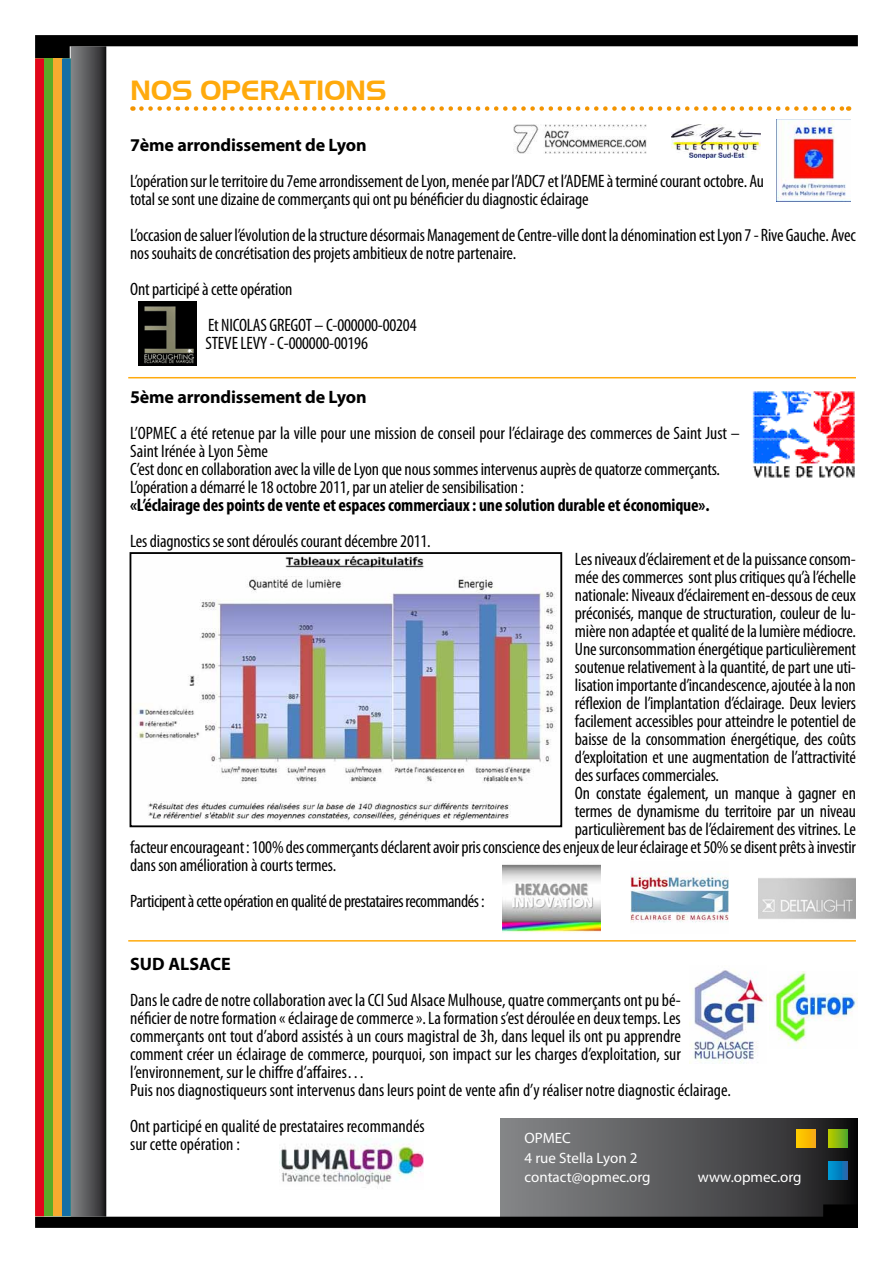
<style>
.page{position:relative;width:893px;height:1263px;background:#fff}
.page>*{position:absolute;margin:0;border:0;box-sizing:border-box;transform-origin:0 0}
.t1{font:27px "Aero Regular SWFTE";color:#ffaa0d}
.t2{font:condensed 18px/18px "Myriad Pro";letter-spacing:-.01em;color:#000}
.t3{font:700 condensed 18px "Myriad Pro";letter-spacing:-.01em;color:#000}
.t4{font:700 18px "Myriad Pro";letter-spacing:-.01em;color:#000}
.t5{font:15px/19.5px "Myriad Pro";color:#fff}
</style>
<div class="page">
<svg style="left:71px;top:59px;width:35px;height:1145px;background:#5b5c5e"></svg>
<svg style="left:35px;top:35px;width:823px;height:24px"></svg>
<svg style="left:501px;top:1118px;width:357px;height:86px;background:#555557"></svg>
<svg style="left:35px;top:1204px;width:823px;height:24px"></svg>
<div style="left:35px;top:59px;width:9px;height:1157px;background:#e1061c"></div>
<div style="left:53px;top:59px;width:9px;height:1157px;background:#f7ab2f"></div>
<div style="left:44px;top:59px;width:9px;height:1157px;background:#5bab28"></div>
<div style="left:62px;top:59px;width:9px;height:1157px;background:#156fa5"></div>
<svg style="left:829px;top:1129px;width:18px;height:19px"></svg>
<svg style="left:829px;top:1161px;width:18px;height:19px"></svg>
<svg style="left:797px;top:1129px;width:18px;height:19px"></svg>
<svg style="left:141px;top:106px;width:708px;height:5px"></svg>
<img style="left:777px;top:120px;width:73px;height:81px">
<img style="left:139px;top:302px;width:58px;height:64px">
<img style="left:758px;top:877px;width:98px;height:42px">
<img style="left:503px;top:864px;width:97px;height:69px">
<img style="left:630px;top:871px;width:98px;height:52px">
<hr style="left:128px;top:377px;width:728px;height:1px;background:#ffaa0d">
<hr style="left:128px;top:940px;width:728px;height:1px;background:#ffaa0d">
<img style="left:134px;top:555px;width:423px;height:266px">
<div style="left:130px;top:552px;width:432px;height:275px;border:2px solid #000"></div>
<img style="left:280px;top:1143px;width:144px;height:45px">
<img style="left:513px;top:124px;width:133px;height:30px">
<img style="left:672px;top:124px;width:89px;height:35px">
<img style="left:752px;top:391px;width:103px;height:87px">
<img style="left:689px;top:970px;width:78px;height:93px">
<img style="left:769px;top:971px;width:89px;height:77px">
<h1 class="t1" style="left:130px;top:74px;width:258px">NOS OPERATIONS</h1>
<p class="t4" style="left:130px;top:133px;width:238px">7ème arrondissement de Lyon</p>
<p class="t2" style="left:130px;top:171px;width:635px">L’opération sur le territoire du 7eme arrondissement de Lyon, menée par l’ADC7 et l’ADEME à terminé courant octobre. Au total se sont une dizaine de commerçants qui ont pu bénéficier du diagnostic éclairage</p>
<p class="t2" style="left:130px;top:225px;width:727px">L’occasion de saluer l’évolution de la structure désormais Management de Centre-ville dont la dénomination est Lyon 7 - Rive Gauche. Avec nos souhaits de concrétisation des projets ambitieux de notre partenaire.</p>
<p class="t2" style="left:208px;top:270px;width:210px;line-height:36px;text-indent:-78px">Ont participé à cette opération<br>Et NICOLAS GREGOT – C-000000-00204</p>
<p class="t2" style="left:205px;top:333px;width:164px">STEVE LEVY - C-000000-00196</p>
<p class="t4" style="left:130px;top:385px;width:238px">5ème arrondissement de Lyon</p>
<p class="t2" style="left:130px;top:423px;width:611px">L’OPMEC a été retenue par la ville pour une mission de conseil pour l’éclairage des commerces de Saint Just – Saint Irénée à Lyon 5ème<br>C’est donc en collaboration avec la ville de Lyon que nous sommes intervenus auprès de quatorze commerçants.<br>L’opération a démarré le 18 octobre 2011, par un atelier de sensibilisation :</p>
<p class="t3" style="left:130px;top:493px;width:581px">«L’éclairage des points de vente et espaces commerciaux : une solution durable et économique».</p>
<p class="t2" style="left:130px;top:531px;width:302px">Les diagnostics se sont déroulés courant décembre 2011.</p>
<p class="t2" style="left:575px;top:549px;width:282px">Les niveaux d’éclairement et de la puissance consom-</p>
<p class="t2" style="left:575px;top:567px;width:282px">mée des commerces sont plus critiques qu’à l’échelle</p>
<p class="t2" style="left:575px;top:585px;width:282px">nationale: Niveaux d’éclairement en-dessous de ceux</p>
<p class="t2" style="left:575px;top:603px;width:282px">préconisés, manque de structuration, couleur de lu-</p>
<p class="t2" style="left:575px;top:621px;width:283px">mière non adaptée et qualité de la lumière médiocre.</p>
<p class="t2" style="left:575px;top:639px;width:282px">Une surconsommation énergétique particulièrement</p>
<p class="t2" style="left:575px;top:657px;width:282px">soutenue relativement à la quantité, de part une uti-</p>
<p class="t2" style="left:575px;top:675px;width:282px">lisation importante d’incandescence, ajoutée à la non</p>
<p class="t2" style="left:575px;top:693px;width:282px">réflexion de l’implantation d’éclairage. Deux leviers</p>
<p class="t2" style="left:575px;top:711px;width:282px">facilement accessibles pour atteindre le potentiel de</p>
<p class="t2" style="left:575px;top:729px;width:282px">baisse de la consommation énergétique, des coûts</p>
<p class="t2" style="left:575px;top:747px;width:282px">d’exploitation et une augmentation de l’attractivité</p>
<p class="t2" style="left:575px;top:765px;width:146px">des surfaces commerciales.</p>
<p class="t2" style="left:575px;top:783px;width:282px">On constate également, un manque à gagner en</p>
<p class="t2" style="left:575px;top:801px;width:282px">termes de dynamisme du territoire par un niveau</p>
<p class="t2" style="left:575px;top:819px;width:283px">particulièrement bas de l’éclairement des vitrines. Le</p>
<p class="t2" style="left:130px;top:837px;width:727px">facteur encourageant : 100% des commerçants déclarent avoir pris conscience des enjeux de leur éclairage et 50% se disent prêts à investir</p>
<p class="t2" style="left:130px;top:855px;width:208px">dans son amélioration à courts termes.</p>
<p class="t2" style="left:130px;top:891px;width:356px">Participent à cette opération en qualité de prestataires recommandés :</p>
<p class="t4" style="left:130px;top:952px;width:102px">SUD ALSACE</p>
<p class="t2" style="left:130px;top:991px;width:602px">Dans le cadre de notre collaboration avec la CCI Sud Alsace Mulhouse, quatre commerçants ont pu bé-<br>néficier de notre formation « éclairage de commerce ». La formation s’est déroulée en deux temps. Les commerçants ont tout d’abord assistés à un cours magistral de 3h, dans lequel ils ont pu apprendre comment créer un éclairage de commerce, pourquoi, son impact sur les charges d’exploitation, sur l’environnement, sur le chiffre d’affaires…<br>Puis nos diagnostiqueurs sont intervenus dans leurs point de vente afin d’y réaliser notre diagnostic éclairage.</p>
<p class="t2" style="left:130px;top:1117px;width:296px">Ont participé en qualité de prestataires recommandés sur cette opération :</p>
<p class="t5" style="left:524px;top:1128px;width:128px">OPMEC<br>4 rue Stella Lyon 2 contact@opmec.org</p>
<p class="t5" style="left:698px;top:1167px;width:105px">www.opmec.org</p>
</div>
